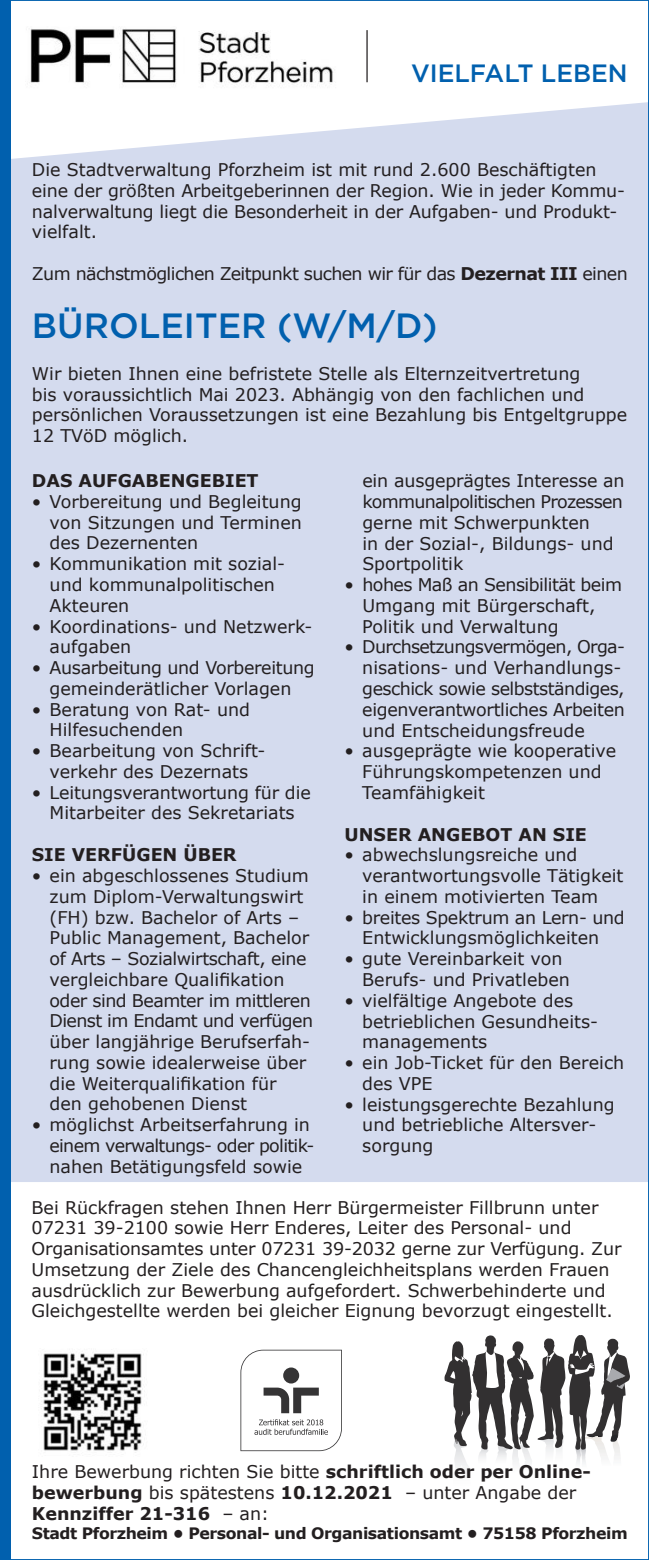
<style>
.page{position:relative;width:649px;height:1560px;background:#fff}
.page>*{position:absolute;margin:0;border:0;box-sizing:border-box;transform-origin:0 0}
.t1{font:500 35px "Gotham";color:#0160ae}
.t2{font:500 25px "Gotham";color:#0160ae}
.t3{font:17.5px/20.8px "Verdana";color:#231f20}
.t4{font:17.5px/20.8px "Verdana";letter-spacing:-.02em;color:#231f20;text-align:center}
.t5{font:17.5px "Verdana";letter-spacing:-.035em;color:#231f20}
.t6{font:700 17.5px "Verdana";color:#231f20}
.t7{font:700 15.75px "Verdana";letter-spacing:-.03em;color:#231f20}
.s1{font-weight:700}
</style>
<div class="page">
<svg style="left:444px;top:1335px;width:185px;height:134px"></svg>
<div style="left:11px;top:102px;width:635px;height:1079px;background:#d4dbee"></div>
<div style="left:0;top:0;width:11px;height:1559px;background:#0160ae"></div>
<hr style="left:366px;top:30px;width:1px;height:52px;background:#231f20">
<svg style="left:240px;top:1349px;width:102px;height:101px"></svg>
<img style="left:41px;top:1353px;width:103px;height:100px">
<img style="left:29px;top:29px;width:304px;height:55px">
<h2 class="t2" style="left:411px;top:58px;width:218px">VIELFALT LEBEN</h2>
<p class="t3" style="left:32px;top:159px;width:594px">Die Stadtverwaltung Pforzheim ist mit rund 2.600 Beschäftigten eine der größten Arbeitgeberinnen der Region. Wie in jeder Kommu&shy;nalverwaltung liegt die Besonderheit in der Aufgaben- und Produkt&shy;vielfalt.</p>
<p class="t5" style="left:32px;top:261px;width:597px">Zum nächstmöglichen Zeitpunkt suchen wir für das <span class="s1">Dezernat III</span> einen</p>
<h1 class="t1" style="left:32px;top:306px;width:407px">BÜROLEITER (W/M/D)</h1>
<p class="t3" style="left:32px;top:363px;width:596px">Wir bieten Ihnen eine befristete Stelle als Elternzeitvertretung<br>bis voraussichtlich Mai 2023. Abhängig von den fachlichen und persönlichen Voraussetzungen ist eine Bezahlung bis Entgeltgruppe 12 TVöD möglich.</p>
<p class="t6" style="left:32px;top:468px;width:228px">DAS AUFGABENGEBIET</p>
<p class="t3" style="left:50px;top:491px;width:254px;text-align:justify;text-indent:-18px">• Vorbereitung und Begleitung von Sitzungen und Terminen des Dezernenten</p>
<p class="t3" style="left:50px;top:553px;width:237px;text-indent:-18px">• Kommunikation mit sozial&shy;und kommunalpolitischen<br>Akteuren</p>
<p class="t3" style="left:50px;top:615px;width:264px;text-indent:-18px">• Koordinations- und Netzwerk&shy;aufgaben</p>
<p class="t4" style="left:32px;top:657px;width:284px">• Ausarbeitung und Vorbereitung gemeinderätlicher Vorlagen</p>
<p class="t3" style="left:50px;top:698px;width:202px;text-indent:-18px">• Beratung von Rat- und<br>Hilfesuchenden</p>
<p class="t3" style="left:32px;top:740px;width:235px;text-align:center">• Bearbeitung von Schrift&shy;verkehr des Dezernats</p>
<p class="t3" style="left:32px;top:781px;width:280px;text-align:center">• Leitungsverantwortung für die<br>Mitarbeiter des Sekretariats</p>
<p class="t6" style="left:32px;top:842px;width:206px">SIE VERFÜGEN ÜBER</p>
<p class="t3" style="left:49px;top:865px;width:265px;text-indent:-18px">• ein abgeschlossenes Studium zum Diplom-Verwaltungswirt (FH) bzw. Bachelor of Arts –<br>Public Management, Bachelor of Arts – Sozialwirtschaft, eine vergleichbare Qualifikation oder sind Beamter im mittleren<br>Dienst im Endamt und verfügen über langjährige Berufserfah&shy;rung sowie idealerweise über die Weiterqualifikation für den gehobenen Dienst</p>
<p class="t3" style="left:49px;top:1114px;width:266px;text-indent:-18px">• möglichst Arbeitserfahrung in einem verwaltungs- oder politik&shy;nahen Betätigungsfeld sowie</p>
<p class="t3" style="left:362px;top:470px;width:264px">ein ausgeprägtes Interesse an kommunalpolitischen Prozessen gerne mit Schwerpunkten<br>in der Sozial-, Bildungs- und<br>Sportpolitik</p>
<p class="t3" style="left:362px;top:574px;width:261px;text-indent:-18px">• hohes Maß an Sensibilität beim<br>Umgang mit Bürgerschaft,<br>Politik und Verwaltung</p>
<p class="t4" style="left:362px;top:636px;width:264px;text-align:left;text-indent:-18px">• Durchsetzungsvermögen, Orga&shy;nisations- und Verhandlungs&shy;geschick sowie selbstständiges, eigenverantwortliches Arbeiten und Entscheidungsfreude</p>
<p class="t3" style="left:362px;top:740px;width:255px;text-indent:-18px">• ausgeprägte wie kooperative<br>Führungskompetenzen und<br>Teamfähigkeit</p>
<p class="t6" style="left:344px;top:821px;width:244px">UNSER ANGEBOT AN SIE</p>
<p class="t3" style="left:362px;top:844px;width:262px;text-indent:-18px">• abwechslungsreiche und verantwortungsvolle Tätigkeit in einem motivierten Team</p>
<p class="t3" style="left:344px;top:906px;width:282px;text-align:center">• breites Spektrum an Lern- und<br>Entwicklungsmöglichkeiten</p>
<p class="t3" style="left:362px;top:948px;width:209px;text-indent:-18px">• gute Vereinbarkeit von<br>Berufs- und Privatleben</p>
<p class="t3" style="left:362px;top:989px;width:237px;text-indent:-18px">• vielfältige Angebote des betrieblichen Gesundheits&shy;managements</p>
<p class="t3" style="left:362px;top:1051px;width:263px;text-indent:-18px">• ein Job-Ticket für den Bereich des VPE</p>
<p class="t3" style="left:362px;top:1093px;width:254px;text-indent:-18px">• leistungsgerechte Bezahlung und betriebliche Altersver&shy;sorgung</p>
<p class="t3" style="left:32px;top:1196px;width:591px">Bei Rückfragen stehen Ihnen Herr Bürgermeister Fillbrunn unter 07231 39-2100 sowie Herr Enderes, Leiter des Personal- und Organisationsamtes unter 07231 39-2032 gerne zur Verfügung. Zur Umsetzung der Ziele des Chancengleichheitsplans werden Frauen ausdrücklich zur Bewerbung aufgefordert. Schwerbehinderte und Gleichgestellte werden bei gleicher Eignung bevorzugt eingestellt.</p>
<p class="t3" style="left:32px;top:1460px;width:560px">Ihre Bewerbung richten Sie bitte <span class="s1">schriftlich oder per Online&shy;bewerbung</span> bis spätestens <span class="s1">10.12.2021</span> – unter Angabe der<br><span class="s1">Kennziffer 21-316</span> – an:</p>
<p class="t7" style="left:32px;top:1521px;width:597px">Stadt Pforzheim • Personal- und Organisationsamt • 75158 Pforzheim</p>
</div>
